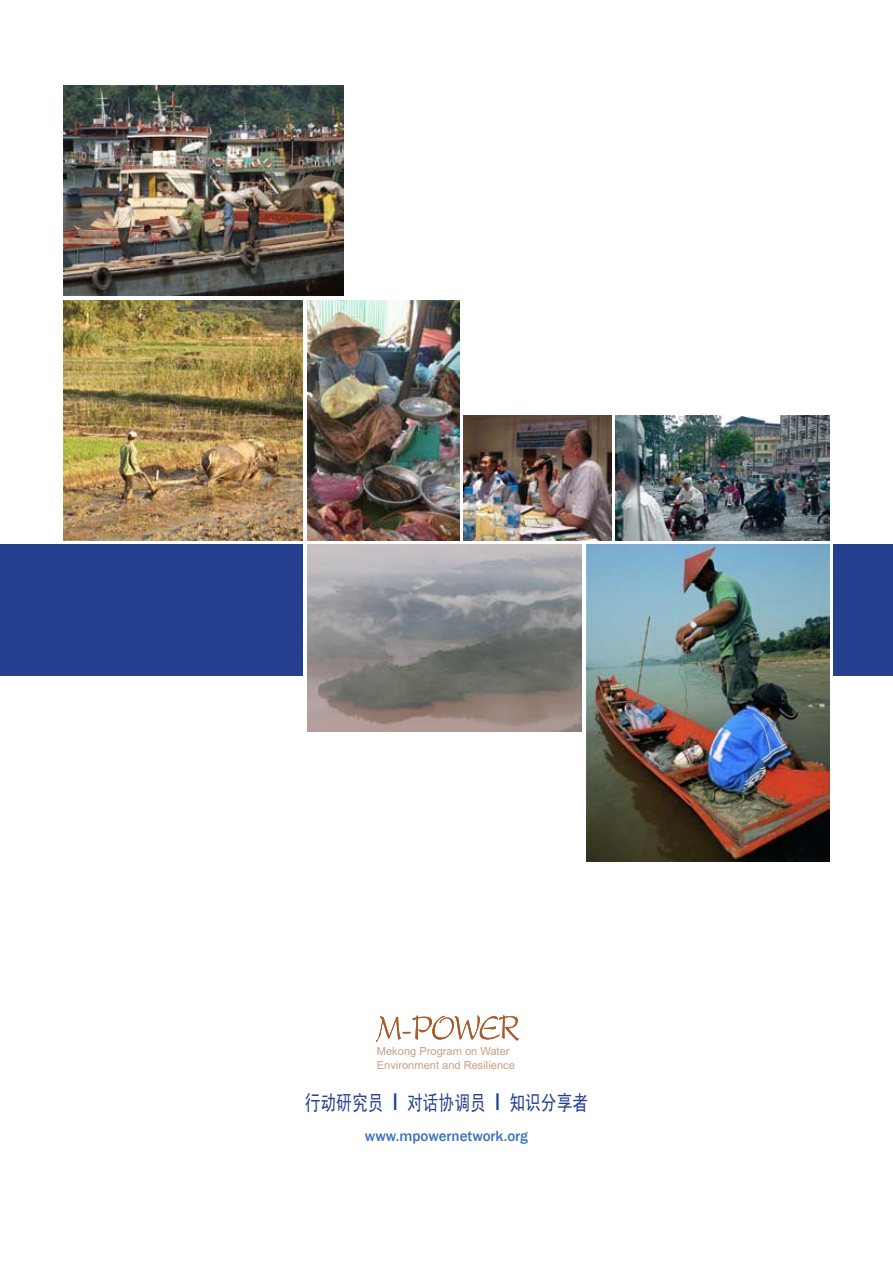
<style>
.page{position:relative;width:893px;height:1263px;background:#fff}
.page>*{position:absolute;margin:0;border:0;box-sizing:border-box;transform-origin:0 0}
.t1{font:21px "Sim Hei";color:#25408f;scale:.75 1}
.t2{font:500 15px "Franklin Gothic";color:#3a74ba}
.t3{font:11.1px "Arial";color:#cd9f83}
.t4{font:11.1px "Arial";color:#c6a085}
.s1{font-family:"Franklin Gothic";font-weight:500;font-size:24.75px}
</style>
<div class="page">
<img style="left:308px;top:544px;width:273px;height:187px">
<svg style="left:376px;top:1015px;width:143px;height:27px"></svg>
<img style="left:587px;top:544px;width:242px;height:317px">
<img style="left:463px;top:416px;width:149px;height:124px">
<img style="left:308px;top:300px;width:151px;height:240px">
<img style="left:616px;top:416px;width:213px;height:124px">
<img style="left:64px;top:300px;width:239px;height:240px">
<div style="left:833px;top:544px;width:59px;height:131px;background:#25408f"></div>
<div style="left:0;top:544px;width:303px;height:131px;background:#25408f"></div>
<img style="left:63px;top:85px;width:281px;height:210px">
<p class="t4" style="left:377px;top:1044px;width:134px">Mekong Program on Water</p>
<p class="t3" style="left:377px;top:1057px;width:140px">Environment and Resilience</p>
<h1 class="t1" style="left:305px;top:1092px;width:379px">行动研究员 <span class="s1">I</span> 对话协调员 <span class="s1">I</span> 知识分享者</h1>
<h2 class="t2" style="left:365px;top:1127px;width:165px">www.mpowernetwork.org</h2>
</div>
